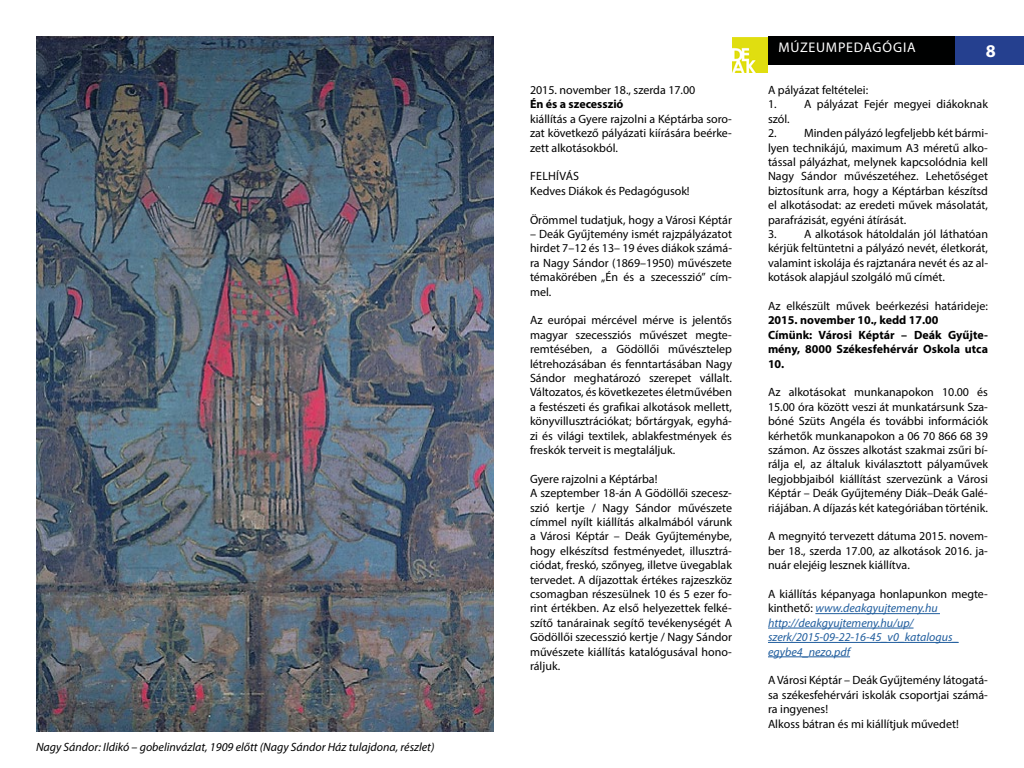
<style>
.page{position:relative;width:1024px;height:768px;background:#fff}
.page>*{position:absolute;margin:0;border:0;box-sizing:border-box;transform-origin:0 0}
.t1{font:700 18px "Myriad Pro";color:#fff}
.t2{font:14px "Myriad Pro";letter-spacing:.055em;color:#fff}
.t3{font:12px/14.4px "Myriad Pro";color:#000;text-align:justify}
.t4{font:italic 12px/14.4px "Myriad Pro";color:#215e9e}
.t5{font:700 12px/14.4px "Myriad Pro";color:#000}
.t6{font:italic 12px "Myriad Pro";color:#000}
.s1{font-style:normal}
.s2{font-style:normal;color:#000}
</style>
<div class="page">
<div style="left:955px;top:36px;width:69px;height:28px;background:#25408f"></div>
<div style="left:768px;top:36px;width:187px;height:28px;background:#000101"></div>
<img style="left:732px;top:37px;width:36px;height:36px">
<hr style="left:815px;top:613px;width:125px;height:1px;background:#215e9e">
<hr style="left:768px;top:628px;width:146px;height:1px;background:#215e9e">
<hr style="left:768px;top:642px;width:191px;height:1px;background:#215e9e">
<hr style="left:768px;top:657px;width:82px;height:1px;background:#215e9e">
<img style="left:36px;top:36px;width:458px;height:696px">
<p class="t6" style="left:36px;top:740px;width:400px">Nagy Sándor: Ildikó <span class="s1">–</span> gobelinvázlat, 1909 előtt (Nagy Sándor Ház tulajdona, részlet)</p>
<p class="t3" style="left:530px;top:83px;width:167px">2015. november 18., szerda 17.00</p>
<p class="t5" style="left:530px;top:97px;width:95px">Én és a szecesszió</p>
<p class="t3" style="left:530px;top:111px;width:203px">kiállítás a Gyere rajzolni a Képtárba soro&shy;zat következő pályázati kiírására beérke&shy;zett alkotásokból.</p>
<p class="t3" style="left:530px;top:169px;width:161px">FELHÍVÁS<br>Kedves Diákok és Pedagógusok!</p>
<p class="t3" style="left:530px;top:212px;width:204px">Örömmel tudatjuk, hogy a Városi Képtár</p>
<p class="t3" style="left:530px;top:227px;width:204px">– Deák Gyűjtemény ismét rajzpályázatot hirdet 7–12 és 13– 19 éves diákok számá&shy;ra Nagy Sándor (1869–1950) művészete témakörében „Én és a szecesszió” cím&shy;mel.</p>
<p class="t3" style="left:530px;top:313px;width:204px">Az európai mércével mérve is jelentős magyar szecessziós művészet megte&shy;remtésében, a Gödöllői művésztelep létrehozásában és fenntartásában Nagy Sándor meghatározó szerepet vállalt.<br>Változatos, és következetes életművében a festészeti és grafikai alkotások mellett, könyvillusztrációkat; bőrtárgyak, egyhá&shy;zi és világi textilek, ablakfestmények és freskók terveit is megtaláljuk.</p>
<p class="t3" style="left:530px;top:471px;width:204px;text-align:left">Gyere rajzolni a Képtárba!<br>A szeptember 18-án A Gödöllői szeces - szió kertje / Nagy Sándor művészete címmel nyílt kiállítás alkalmából várunk a Városi Képtár – Deák Gyűjteménybe, hogy elkészítsd festményedet, illusztrá&shy;ciódat, freskó, szőnyeg, illetve üvegablak tervedet. A díjazottak értékes rajzeszköz csomagban részesülnek 10 és 5 ezer fo&shy;rint értékben. Az első helyezettek felké&shy;szítő tanárainak segítő tevékenységét A Gödöllői szecesszió kertje / Nagy Sándor művészete kiállítás katalógusával hono&shy;ráljuk.</p>
<p class="t2" style="left:778px;top:38px;width:139px">MÚZEUMPEDAGÓGIA</p>
<h1 class="t1" style="left:986px;top:39px;width:11px">8</h1>
<p class="t3" style="left:768px;top:83px;width:102px">A pályázat feltételei:</p>
<p class="t3" style="left:768px;top:97px;width:221px">1. A pályázat Fejér megyei diákoknak szól.</p>
<p class="t3" style="left:768px;top:126px;width:222px">2. Minden pályázó legfeljebb két bármi&shy;lyen technikájú, maximum A3 méretű alko&shy;tással pályázhat, melynek kapcsolódnia kell Nagy Sándor művészetéhez. Lehetőséget biztosítunk arra, hogy a Képtárban készítsd el alkotásodat: az eredeti művek másolatát, parafrázisát, egyéni átírását.</p>
<p class="t3" style="left:768px;top:227px;width:222px">3. A alkotások hátoldalán jól láthatóan kérjük feltüntetni a pályázó nevét, életkorát, valamint iskolája és rajztanára nevét és az al&shy;kotások alapjául szolgáló mű címét.</p>
<p class="t3" style="left:768px;top:299px;width:221px">Az elkészült művek beérkezési határideje:</p>
<p class="t5" style="left:768px;top:313px;width:222px">2015. november 10., kedd 17.00<br>Címünk: Városi Képtár – Deák Gyűjte&shy;mény, 8000 Székesfehérvár Oskola utca<br>10.</p>
<p class="t3" style="left:768px;top:385px;width:222px">Az alkotásokat munkanapokon 10.00 és 15.00 óra között veszi át munkatársunk Sza&shy;bóné Szüts Angéla és további információk kérhetők munkanapokon a 06 70 866 68 39 számon. Az összes alkotást szakmai zsűri bí&shy;rálja el, az általuk kiválasztott pályaművek legjobbjaiból kiállítást szervezünk a Városi Képtár – Deák Gyűjtemény Diák–Deák Galé&shy;riájában. A díjazás két kategóriában történik.</p>
<p class="t3" style="left:768px;top:529px;width:222px">A megnyitó tervezett dátuma 2015. novem&shy;ber 18., szerda 17.00, az alkotások 2016. ja&shy;nuár elejéig lesznek kiállítva.</p>
<p class="t4" style="left:768px;top:587px;width:221px"><span class="s2">A kiállítás képanyaga honlapunkon megte&shy;kinthető:</span> www.deakgyujtemeny.hu http://deakgyujtemeny.hu/up/ szerk/2015-09-22-16-45_v0_katalogus_ egybe4_nezo.pdf</p>
<p class="t3" style="left:768px;top:673px;width:222px;text-align:left">A Városi Képtár – Deák Gyűjtemény látogatá&shy;sa székesfehérvári iskolák csoportjai számá&shy;ra ingyenes!<br>Alkoss bátran és mi kiállítjuk művedet!</p>
</div>
